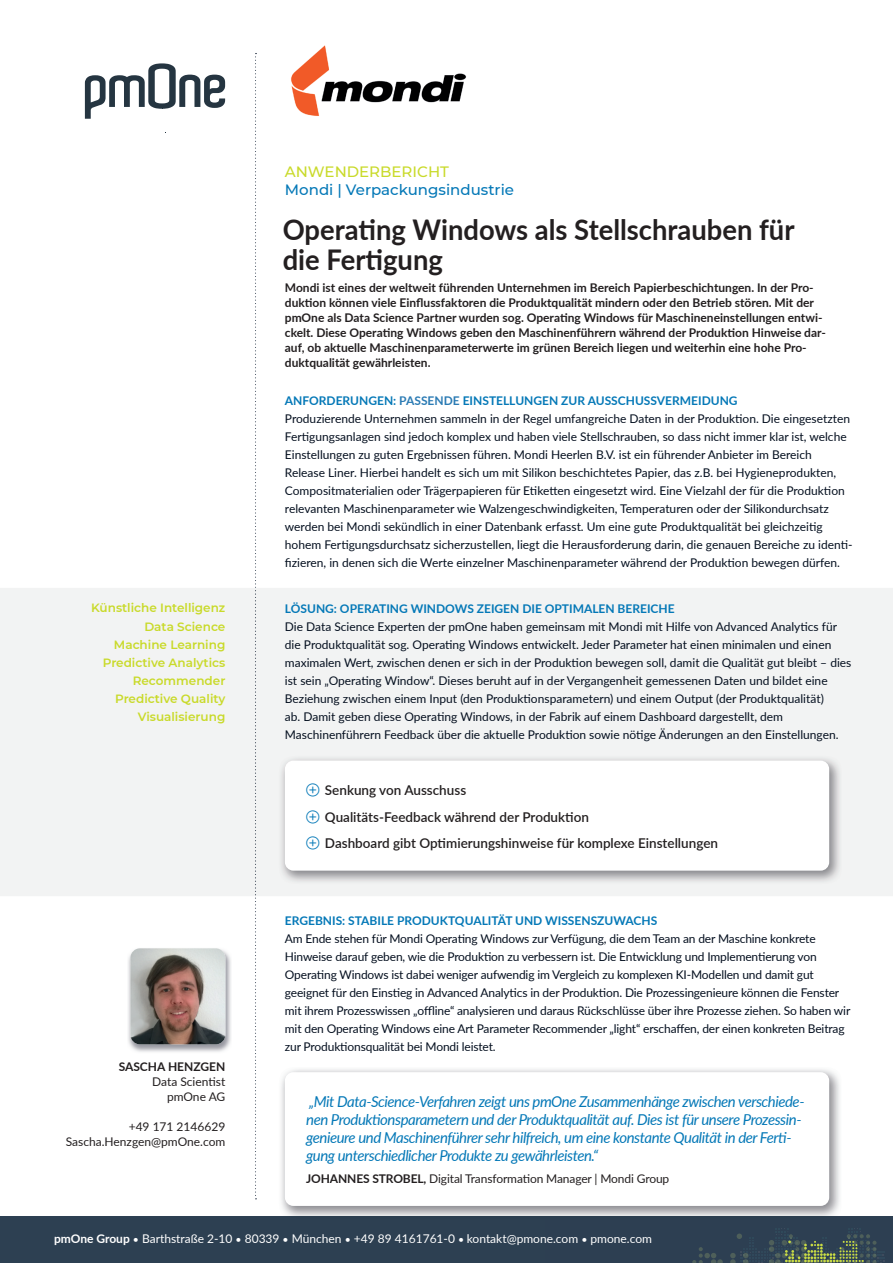
<style>
.page{position:relative;width:893px;height:1263px;background:#fff}
.page>*{position:absolute;margin:0;border:0;box-sizing:border-box;transform-origin:0 0}
.t1{font:700 28.5px/30px "Lato";color:#231f20;scale:.96 1}
.t2{font:italic 15px/18px "Lato";letter-spacing:-.03em;color:#0478b7}
.t3{font:500 15px "Montserrat";color:#0478b7}
.t4{font:500 15px "Montserrat";color:#c9da2a}
.t5{font:600 13.5px/26.5px "Lato";color:#231f20}
.t6{font:12px/18px "Lato";color:#040f1f}
.t7{font:700 12px/15px "Lato";color:#231f20}
.t8{font:12px/15px "Lato";letter-spacing:-.01em;color:#231f20;text-align:right}
.t9{font:600 12px/18px "Montserrat";color:#c9da2a;text-align:right}
.t10{font:700 12px "Lato";color:#0478b7}
.t11{font:12px "Lato";color:#fff}
.s1{font-weight:700;color:#0478b7}
.s2{font-weight:700;color:#2b7bb4}
.s3{font-weight:700}
.s4{font-size:10.5px}
</style>
<div class="page">
<svg style="left:85px;top:63px;width:140px;height:56px"></svg>
<div style="left:540px;top:1217px;width:353px;height:46px;background:#2d3f52"></div>
<svg style="left:692px;top:1247px;width:31px;height:16px"></svg>
<svg style="left:730px;top:1228px;width:154px;height:35px"></svg>
<div style="left:649px;top:1235px;width:49px;height:23px;background:#2d3f52"></div>
<div style="left:0;top:1217px;width:545px;height:46px;background:#2d4052"></div>
<div style="left:0;top:588px;width:893px;height:308px;background:#f2f3f3"></div>
<svg style="left:255px;top:53px;width:1px;height:1146px"></svg>
<img style="left:128px;top:951px;width:103px;height:101px">
<img style="left:130px;top:948px;width:95px;height:96px">
<img style="left:279px;top:755px;width:563px;height:129px">
<div style="left:285px;top:761px;width:544px;height:110px;background:#fff;border-radius:9px"></div>
<img style="left:279px;top:1069px;width:563px;height:148px">
<div style="left:285px;top:1072px;width:544px;height:134px;background:#fff;border-radius:9px"></div>
<img style="left:291px;top:45px;width:176px;height:71px">
<p class="t4" style="left:285px;top:162px;width:166px">ANWENDERBERICHT</p>
<p class="t3" style="left:285px;top:180px;width:231px">Mondi | Verpackungsindustrie</p>
<p class="t9" style="left:91px;top:599px;width:136px">Künstliche Intelligenz<br>Data Science<br>Machine Learning<br>Predictive Analytics<br>Recommender<br>Predictive Quality<br>Visualisierung</p>
<p class="t7" style="left:119px;top:1059px;width:108px">SASCHA HENZGEN</p>
<p class="t8" style="left:152px;top:1074px;width:75px">Data Scientist pmOne AG</p>
<p class="t8" style="left:66px;top:1119px;width:161px">+49 171 2146629<br>Sascha.Henzgen@pmOne.com</p>
<h1 class="t1" style="left:283px;top:213px;width:535px">Operating Windows als Stellschrauben für die Fertigung</h1>
<p class="t7" style="left:285px;top:280px;width:543px">Mondi ist eines der weltweit führenden Unternehmen im Bereich Papierbeschichtungen. In der Pro&shy;duktion können viele Einflussfaktoren die Produktqualität mindern oder den Betrieb stören. Mit der pmOne als Data Science Partner wurden sog. Operating Windows für Maschineneinstellungen entwi&shy;ckelt. Diese Operating Windows geben den Maschinenführern während der Produktion Hinweise dar&shy;auf, ob aktuelle Maschinenparameterwerte im grünen Bereich liegen und weiterhin eine hohe Pro&shy;duktqualität gewährleisten.</p>
<p class="t6" style="left:285px;top:391px;width:569px"><span class="s1">ANFORDERUNGEN:</span> <span class="s2">PASSENDE</span> <span class="s1">EINSTELLUNGEN ZUR AUSSCHUSSVERMEIDUNG<br></span>Produzierende Unternehmen sammeln in der Regel umfangreiche Daten in der Produktion. Die eingesetzten Fertigungsanlagen sind jedoch komplex und haben viele Stellschrauben, so dass nicht immer klar ist, welche Einstellungen zu guten Ergebnissen führen. Mondi Heerlen B.V. ist ein führender Anbieter im Bereich Release Liner. Hierbei handelt es sich um mit Silikon beschichtetes Papier, das z.B. bei Hygieneprodukten, Compositmaterialien oder Trägerpapieren für Etiketten eingesetzt wird. Eine Vielzahl der für die Produktion relevanten Maschinenparameter wie Walzengeschwindigkeiten, Temperaturen oder der Silikondurchsatz werden bei Mondi sekündlich in einer Datenbank erfasst. Um eine gute Produktqualität bei gleichzeitig hohem Fertigungsdurchsatz sicherzustellen, liegt die Herausforderung darin, die genauen Bereiche zu identi&shy;fizieren, in denen sich die Werte einzelner Maschinenparameter während der Produktion bewegen dürfen.</p>
<p class="t10" style="left:285px;top:600px;width:391px">LÖSUNG: OPERATING WINDOWS ZEIGEN DIE OPTIMALEN BEREICHE</p>
<p class="t6" style="left:285px;top:617px;width:568px">Die Data Science Experten der pmOne haben gemeinsam mit Mondi mit Hilfe von Advanced Analytics für die Produktqualität sog. Operating Windows entwickelt. Jeder Parameter hat einen minimalen und einen maximalen Wert, zwischen denen er sich in der Produktion bewegen soll, damit die Qualität gut bleibt – dies ist sein „Operating Window“. Dieses beruht auf in der Vergangenheit gemessenen Daten und bildet eine Beziehung zwischen einem Input (den Produktionsparametern) und einem Output (der Produktqualität)<br>ab. Damit geben diese Operating Windows, in der Fabrik auf einem Dashboard dargestellt, dem Maschinenführern Feedback über die aktuelle Produktion sowie nötige Änderungen an den Einstellungen.</p>
<p class="t5" style="left:325px;top:776px;width:395px">Senkung von Ausschuss<br>Qualitäts-Feedback während der Produktion<br>Dashboard gibt Optimierungshinweise für komplexe Einstellungen</p>
<p class="t10" style="left:285px;top:911px;width:374px">ERGEBNIS: STABILE PRODUKTQUALITÄT UND WISSENSZUWACHS</p>
<p class="t6" style="left:285px;top:929px;width:567px">Am Ende stehen für Mondi Operating Windows zur Verfügung, die dem Team an der Maschine konkrete Hinweise darauf geben, wie die Produktion zu verbessern ist. Die Entwicklung und Implementierung von Operating Windows ist dabei weniger aufwendig im Vergleich zu komplexen KI-Modellen und damit gut geeignet für den Einstieg in Advanced Analytics in der Produktion. Die Prozessingenieure können die Fenster mit ihrem Prozesswissen „offline“ analysieren und daraus Rückschlüsse über ihre Prozesse ziehen. So haben wir mit den Operating Windows eine Art Parameter Recommender „light“ erschaffen, der einen konkreten Beitrag zur Produktionsqualität bei Mondi leistet.</p>
<p class="t2" style="left:306px;top:1092px;width:500px">„Mit Data-Science-Verfahren zeigt uns pmOne Zusammenhänge zwischen verschiede&shy;nen Produktionsparametern und der Produktqualität auf. Dies ist für unsere Prozessin&shy;genieure und Maschinenführer sehr hilfreich, um eine konstante Qualität in der Ferti&shy;gung unterschiedlicher Produkte zu gewährleisten.“</p>
<p class="t8" style="left:306px;top:1171px;width:365px"><span class="s3">JOHANNES STROBEL,</span> Digital Transformation Manager | Mondi Group</p>
<p class="t11" style="left:54px;top:1230px;width:600px"><span class="s3">pmOne Group</span> <span class="s4">•</span> Barthstraße 2-10 <span class="s4">•</span> 80339 <span class="s4">•</span> München <span class="s4">•</span> +49 89 4161761-0 <span class="s4">•</span> kontakt@pmone.com <span class="s4">•</span> pmone.com</p>
</div>
